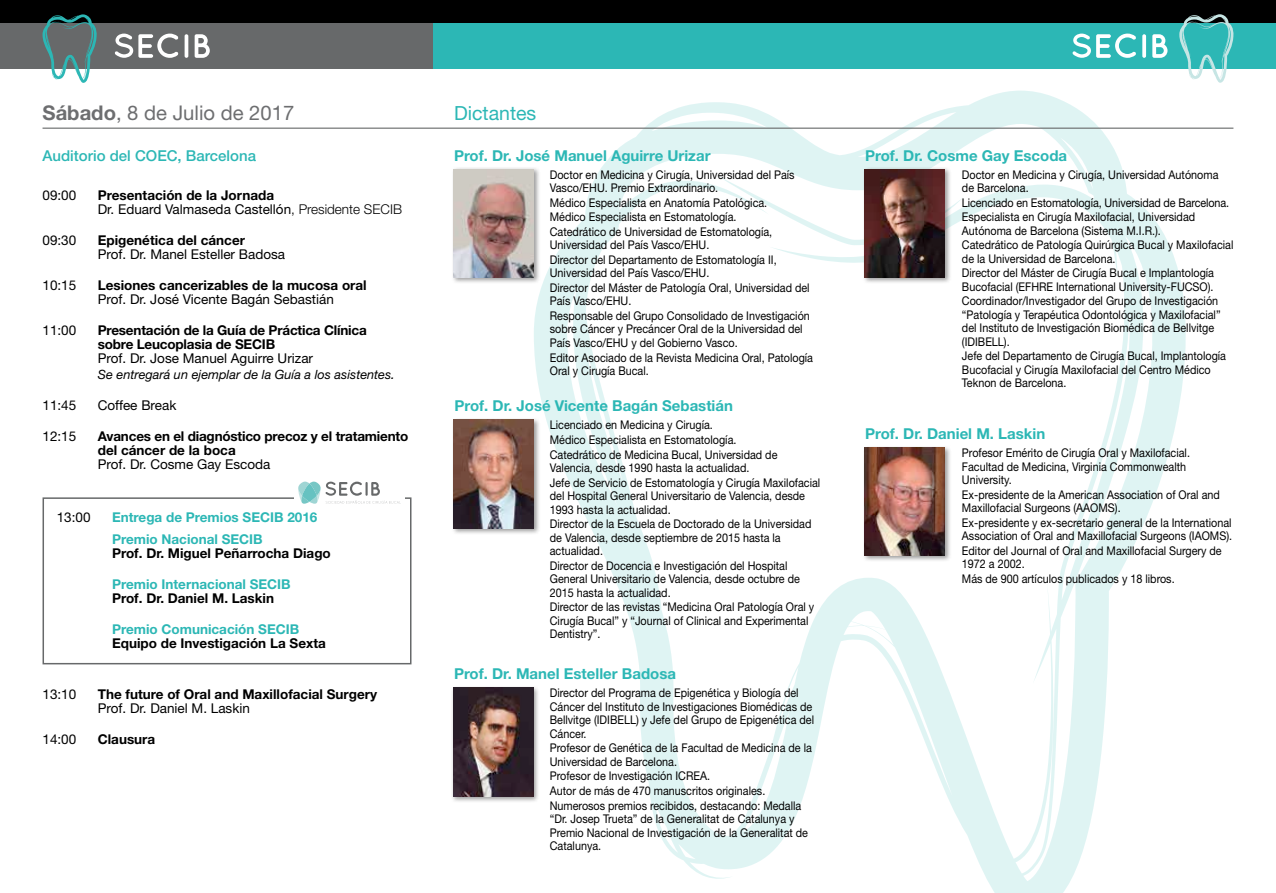
<style>
.page{position:relative;width:1276px;height:893px;background:#fff}
.page>*{position:absolute;margin:0;border:0;box-sizing:border-box;transform-origin:0 0}
.t1{font:20.25px "Helvetica Neue";color:#6d6e70}
.t2{font:19.5px "Helvetica Neue";color:#2cb7b5}
.t3{font:700 15px "Helvetica Neue";color:#2cb7b5}
.t4{font:500 15px "Helvetica Neue";color:#2cb7b5}
.t5{font:700 13.5px/14px "Helvetica Neue";color:#000}
.t6{font:13.5px/14px "Helvetica Neue";color:#000}
.t7{font:700 13.5px/21.6px "Helvetica Neue";color:#2cb7b5}
.t8{font:italic 12.75px "Helvetica Neue";color:#000}
.t9{font:12px/14px "Helvetica Neue";color:#000;scale:.9 1}
.s1{font-weight:700}
.s2{font-weight:300}
.s3{font-size:13.5px}
</style>
<div class="page">
<div style="left:0;top:0;width:1276px;height:23px;background:#000"></div>
<svg style="left:533px;top:91px;width:654px;height:802px"></svg>
<div style="left:433px;top:23px;width:843px;height:46px;background:#2cb7b5"></div>
<svg style="left:1179px;top:14px;width:55px;height:69px"></svg>
<div style="left:0;top:23px;width:433px;height:46px;background:#67696a"></div>
<svg style="left:43px;top:14px;width:54px;height:69px"></svg>
<div style="left:43px;top:497px;width:368px;height:167px;border:2px solid #67696a"></div>
<div style="left:294px;top:479px;width:110px;height:26px;background:#fff"></div>
<svg style="left:298px;top:482px;width:103px;height:22px"></svg>
<hr style="left:43px;top:128px;width:1190px;height:1px;background:#67696a">
<div style="left:862px;top:445px;width:89px;height:118px;background:#000;opacity:.4"></div>
<img style="left:865px;top:448px;width:80px;height:108px">
<div style="left:451px;top:166px;width:89px;height:118px;background:#000;opacity:.4"></div>
<img style="left:454px;top:169px;width:80px;height:108px">
<div style="left:862px;top:166px;width:89px;height:118px;background:#000;opacity:.4"></div>
<img style="left:865px;top:169px;width:80px;height:108px">
<div style="left:450px;top:685px;width:89px;height:118px;background:#000;opacity:.4"></div>
<img style="left:453px;top:688px;width:80px;height:108px">
<div style="left:451px;top:417px;width:89px;height:118px;background:#000;opacity:.4"></div>
<img style="left:454px;top:420px;width:79px;height:108px">
<svg style="left:115px;top:34px;width:63px;height:24px"></svg>
<hr style="left:185px;top:34px;width:3px;height:24px;background:#fff;border-radius:2px">
<svg style="left:195px;top:34px;width:15px;height:24px"></svg>
<svg style="left:1072px;top:34px;width:64px;height:24px"></svg>
<svg style="left:1142px;top:34px;width:4px;height:24px"></svg>
<svg style="left:1152px;top:34px;width:15px;height:24px"></svg>
<h1 class="t1" style="left:43px;top:101px;width:253px"><span class="s1">Sábado</span>, 8 de Julio de 2017</h1>
<h2 class="t2" style="left:454px;top:101px;width:84px">Dictantes</h2>
<p class="t4" style="left:43px;top:147px;width:215px">Auditorio del COEC, Barcelona</p>
<p class="t6" style="left:43px;top:188px;width:35px">09:00</p>
<p class="t6" style="left:98px;top:188px;width:306px"><span class="s1">Presentación de la Jornada<br></span>Dr. Eduard Valmaseda Castellón<span class="s2">, Presidente SECIB</span></p>
<p class="t6" style="left:43px;top:233px;width:35px">09:30</p>
<p class="t5" style="left:98px;top:233px;width:149px">Epigenética del cáncer</p>
<p class="t6" style="left:98px;top:247px;width:189px">Prof. Dr. M anel Esteller Badosa</p>
<p class="t6" style="left:42px;top:278px;width:35px">10:15</p>
<p class="t5" style="left:98px;top:278px;width:270px">Lesiones cancerizables de la mucosa oral</p>
<p class="t6" style="left:98px;top:292px;width:238px">Prof. Dr. José Vicente Bagán Sebastián</p>
<p class="t6" style="left:42px;top:323px;width:35px">11:00</p>
<p class="t5" style="left:98px;top:323px;width:270px">Presentación de la Guía de Práctica Clínica sobre Leucoplasia de SECIB</p>
<p class="t6" style="left:98px;top:351px;width:217px">Prof. Dr. Jose M anuel Aguirre Urizar</p>
<p class="t8" style="left:98px;top:367px;width:299px">Se entregará un ejemplar de la Guía a los asistentes<span class="s3">.</span></p>
<p class="t6" style="left:43px;top:398px;width:135px">11:45 Coffee Break</p>
<p class="t6" style="left:43px;top:429px;width:35px">12:15</p>
<p class="t5" style="left:98px;top:429px;width:312px">Avances en el diagnóstico precoz y el tratamiento del cáncer de la boca</p>
<p class="t6" style="left:98px;top:457px;width:174px">Prof. Dr. Cosme Gay Escoda</p>
<p class="t6" style="left:57px;top:510px;width:35px">13:00</p>
<p class="t7" style="left:112px;top:506px;width:207px">Entrega de Premios SECIB 2016<br>Premio Nacional SECIB</p>
<p class="t5" style="left:112px;top:546px;width:220px">Prof. Dr. Miguel Peñarrocha Diago</p>
<p class="t7" style="left:112px;top:573px;width:180px">Premio Internacional SECIB</p>
<p class="t5" style="left:112px;top:591px;width:164px">Prof. Dr. Daniel M. Laskin</p>
<p class="t7" style="left:112px;top:618px;width:189px">Premio Comunicación SECIB</p>
<p class="t5" style="left:112px;top:636px;width:215px">Equipo de Investigación La Sexta</p>
<p class="t6" style="left:43px;top:687px;width:35px">13:10</p>
<p class="t5" style="left:98px;top:686px;width:281px">The future of Oral and Maxillofacial Surgery</p>
<p class="t6" style="left:98px;top:701px;width:154px">Prof. Dr. Daniel M. Laskin</p>
<p class="t6" style="left:43px;top:731px;width:35px">14:00</p>
<p class="t5" style="left:98px;top:731px;width:59px">Clausura</p>
<p class="t3" style="left:454px;top:146px;width:258px">Prof. Dr. José Manuel Aguirre Urizar</p>
<p class="t9" style="left:550px;top:167px;width:294px">Doctor en Medicina y Cirugía, Universidad del País Vasco/EHU. Premio Extraordinario.<br>M édico Especialista en Anatomía Patológica.<br>M édico Especialista en Estomatología.<br>Catedrático de Universidad de Estomatología, Universidad del País Vasco/EHU.<br>Director del Departamento de Estomatología II, Universidad del País Vasco/EHU.<br>Director del M áster de Patología Oral, Universidad del País Vasco/EHU.<br>Responsable del Grupo Consolidado de Investigación sobre Cáncer y Precáncer Oral de la Universidad del País Vasco/EHU y del Gobierno Vasco.<br>Editor Asociado de la Revista M edicina Oral, Patología Oral y Cirugía Bucal.</p>
<p class="t3" style="left:454px;top:397px;width:280px">Prof. Dr. José Vicente Bagán Sebastián</p>
<p class="t9" style="left:550px;top:418px;width:302px">Licenciado en Medicina y Cirugía.<br>M édico Especialista en Estomatología.<br>Catedrático de Medicina Bucal, Universidad de Valencia, desde 1990 hasta la actualidad.<br>Jefe de Servicio de Estomatología y Cirugía M axilofacial del Hospital General Universitario de Valencia, desde 1993 hasta la actualidad.<br>Director de la Escuela de Doctorado de la Universidad de Valencia, desde septiembre de 2015 hasta la actualidad.<br>Director de Docencia e Investigación del Hospital General Universitario de Valencia, desde octubre de 2015 hasta la actualidad.<br>Director de las revistas “M edicina Oral Patología Oral y Cirugía Bucal” y “Journal of Clinical and Experimental Dentistry”.</p>
<p class="t3" style="left:454px;top:665px;width:223px">Prof. Dr. Manel Esteller Badosa</p>
<p class="t9" style="left:550px;top:686px;width:295px">Director del Programa de Epigenética y Biología del Cáncer del Instituto de Investigaciones Biomédicas de Bellvitge (IDIBELL) y Jefe del Grupo de Epigenética del Cáncer.<br>Profesor de Genética de la Facultad de Medicina de la Universidad de Barcelona.<br>Profesor de Investigación ICREA.<br>Autor de más de 470 manuscritos originales.<br>Numerosos premios recibidos, destacando: Medalla “Dr. Josep Trueta” de la Generalitat de Catalunya y Premio Nacional de Investigación de la Generalitat de Catalunya.</p>
<p class="t3" style="left:865px;top:146px;width:203px">Prof. Dr. Cosme Gay Escoda</p>
<p class="t9" style="left:962px;top:167px;width:303px">Doctor en Medicina y Cirugía, Universidad Autónoma de Barcelona.<br>Licenciado en Estomatología, Universidad de Barcelona.<br>Especialista en Cirugía Maxilofacial, Universidad Autónoma de Barcelona (Sistema M. I.R.).<br>Catedrático de Patología Quirúrgica Bucal y M axilofacial de la Universidad de Barcelona.<br>Director del Máster de Cirugía Bucal e Implantología Bucofacial (EFHRE International University-FUCSO).<br>Coordinador/Investigador del Grupo de Investigación “Patología y Terapéutica Odontológica y M axilofacial” del Instituto de Investigación Biomédica de Bellvitge (IDIBELL).<br>Jefe del Departamento de Cirugía Bucal, Implantología Bucofacial y Cirugía M axilofacial del Centro M édico Teknon de Barcelona.</p>
<p class="t3" style="left:865px;top:424px;width:182px">Prof. Dr. Daniel M. Laskin</p>
<p class="t9" style="left:962px;top:446px;width:288px">Profesor Emérito de Cirugía Oral y M axilofacial.<br>Facultad de Medicina, Virginia Commonwealth University.<br>Ex-presidente de la American Association of Oral and Maxillofacial Surgeons (AAOM</p>
<p class="t9" style="left:962px;top:501px;width:301px;text-indent:146px">S).<br>Ex-presidente y ex-secretario general de la International<br>Association of Oral and M axillofacial Surgeons (IAOM</p>
<p class="t9" style="left:962px;top:529px;width:299px;text-indent:257px">S).<br>Editor del Journal of Oral and Maxillofacial Surgery de<br>1972 a 2002.<br>Más de 900 artículos publicados y 18 libros.</p>
</div>
